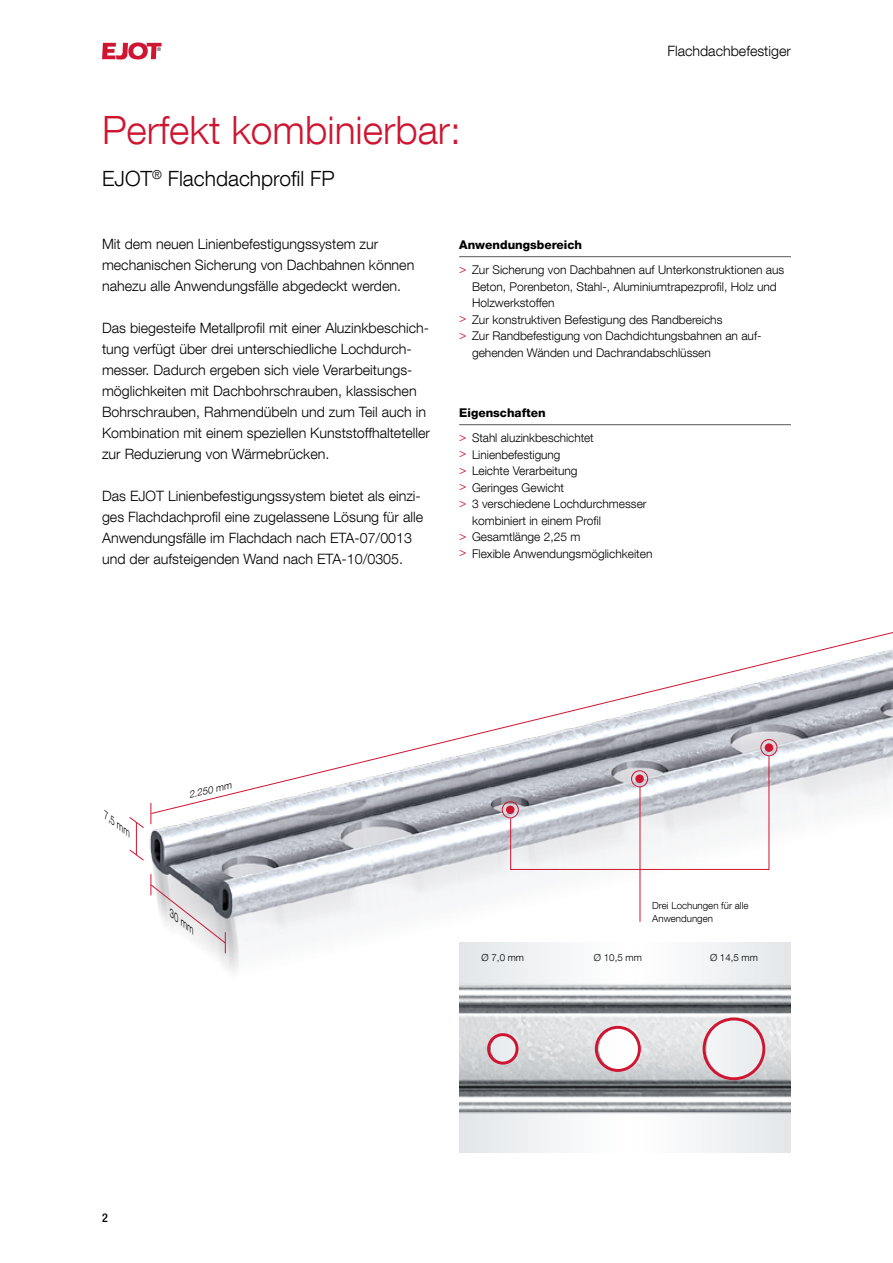
<style>
.page{position:relative;width:893px;height:1263px;background:#fff}
.page>*{position:absolute;margin:0;border:0;box-sizing:border-box;transform-origin:0 0}
.t1{font:300 39px "Helvetica Neue LT Com";color:#ce1531}
.t2{font:300 21px "Helvetica Neue LT Com";color:#000}
.t3{font:300 14.25px/21px "Helvetica Neue LT Com";color:#000}
.t4{font:300 12px/25px "Helvetica Neue LT Com";color:#000}
.t5{font:500 condensed 12px "Helvetica Neue LT Com";color:#000}
.t6{font:300 9.75px/13.5px "Helvetica Neue LT Com";color:#000}
.t7{font:italic 300 9.75px "Helvetica Neue LT Com";color:#000}
.s1{font-weight:800}
.s2{font-weight:400;color:#ce1531}
</style>
<div class="page">
<svg style="left:102px;top:42px;width:60px;height:18px"></svg>
<hr style="left:459px;top:256px;width:332px;height:1px;background:#575756">
<hr style="left:459px;top:424px;width:332px;height:1px;background:#575756">
<svg style="left:459px;top:1117px;width:332px;height:35px"></svg>
<img style="left:459px;top:1105px;width:332px;height:12px">
<img style="left:149px;top:814px;width:642px;height:291px">
<svg style="left:509px;top:814px;width:261px;height:56px"></svg>
<hr style="left:510px;top:818px;width:1px;height:52px;background:#ce1531">
<div style="left:502px;top:801px;width:17px;height:17px;border:1px solid #ce1531;border-radius:50%"></div>
<hr style="left:640px;top:786px;width:1px;height:136px;background:#ce1531">
<svg style="left:150px;top:874px;width:76px;height:79px"></svg>
<svg style="left:129px;top:817px;width:15px;height:12px"></svg>
<svg style="left:129px;top:849px;width:15px;height:12px"></svg>
<hr style="left:136px;top:822px;width:1px;height:33px;background:#ce1531">
<svg style="left:150px;top:632px;width:743px;height:182px"></svg>
<svg style="left:151px;top:803px;width:1px;height:21px"></svg>
<h1 class="t1" style="left:102px;top:106px;width:361px">Perfekt kombinierbar:</h1>
<h2 class="t2" style="left:102px;top:166px;width:234px">EJOT<sup>®</sup> Flachdachprofil FP</h2>
<p class="t3" style="left:667px;top:40px;width:125px">Flachdachbefestiger</p>
<p class="t3" style="left:102px;top:233px;width:314px">Mit dem neuen Linienbefestigungssystem zur mechanischen Sicherung von Dachbahnen können nahezu alle Anwendungsfälle abgedeckt werden.</p>
<p class="t3" style="left:102px;top:317px;width:330px">Das biegesteife Metallprofil mit einer Aluzinkbeschich&shy;tung verfügt über drei unterschiedliche Lochdurch&shy;messer. Dadurch ergeben sich viele Verarbeitungs&shy;möglichkeiten mit Dachbohrschrauben, klassischen Bohrschrauben, Rahmendübeln und zum Teil auch in Kombination mit einem speziellen Kunststoffhalteteller zur Reduzierung von Wärmebrücken.</p>
<p class="t3" style="left:102px;top:485px;width:322px">Das EJOT Linienbefestigungssystem bietet als einzi&shy;ges Flachdachprofil eine zugelassene Lösung für alle Anwendungsfälle im Flachdach nach ETA-07/0013 und der aufsteigenden Wand nach ETA-10/0305.</p>
<p class="t4" style="left:459px;top:232px;width:327px"><span class="s1">Anwendungsbereich<br></span><span class="s2">&gt;</span> Zur Sicherung von Dachbahnen auf Unterkonstruktionen aus</p>
<p class="t4" style="left:472px;top:274px;width:306px">Beton, Porenbeton, Stahl-, Aluminiumtrapezprofil, Holz und</p>
<p class="t4" style="left:472px;top:290px;width:84px">Holzwerkstoffen</p>
<p class="t4" style="left:459px;top:307px;width:265px"><span class="s2">&gt;</span> Zur konstruktiven Befestigung des Randbereichs</p>
<p class="t4" style="left:459px;top:323px;width:302px"><span class="s2">&gt;</span> Zur Randbefestigung von Dachdichtungsbahnen an auf-</p>
<p class="t4" style="left:472px;top:340px;width:240px">gehenden Wänden und Dachrandabschlüssen</p>
<p class="t4" style="left:459px;top:400px;width:136px"><span class="s1">Eigenschaften<br></span><span class="s2">&gt;</span> Stahl aluzinkbeschichtet</p>
<p class="t4" style="left:459px;top:442px;width:103px"><span class="s2">&gt;</span> Linienbefestigung</p>
<p class="t4" style="left:459px;top:458px;width:120px"><span class="s2">&gt;</span> Leichte Verarbeitung</p>
<p class="t4" style="left:459px;top:475px;width:106px"><span class="s2">&gt;</span> Geringes Gewicht</p>
<p class="t4" style="left:459px;top:491px;width:189px"><span class="s2">&gt;</span> 3 verschiedene Lochdurchmesser</p>
<p class="t4" style="left:472px;top:508px;width:131px">kombiniert in einem Profil</p>
<p class="t4" style="left:459px;top:524px;width:123px"><span class="s2">&gt;</span> Gesamtlänge 2,25 m</p>
<p class="t4" style="left:459px;top:541px;width:195px"><span class="s2">&gt;</span> Flexible Anwendungsmöglichkeiten</p>
<p class="t7" style="left:110px;top:810px;width:34px;rotate:38deg">7,5 mm</p>
<p class="t7" style="left:188px;top:789px;width:45px;rotate:-13deg">2.250 mm</p>
<p class="t7" style="left:176px;top:909px;width:31px;rotate:38deg">30 mm</p>
<p class="t6" style="left:652px;top:898px;width:98px">Drei Lochungen für alle<br>Anwendungen</p>
<p class="t6" style="left:482px;top:951px;width:44px">Ø 7,0 mm</p>
<p class="t6" style="left:594px;top:951px;width:49px">Ø 10,5 mm</p>
<p class="t6" style="left:710px;top:951px;width:49px">Ø 14,5 mm</p>
<p class="t5" style="left:102px;top:1211px;width:7px">2</p>
</div>
